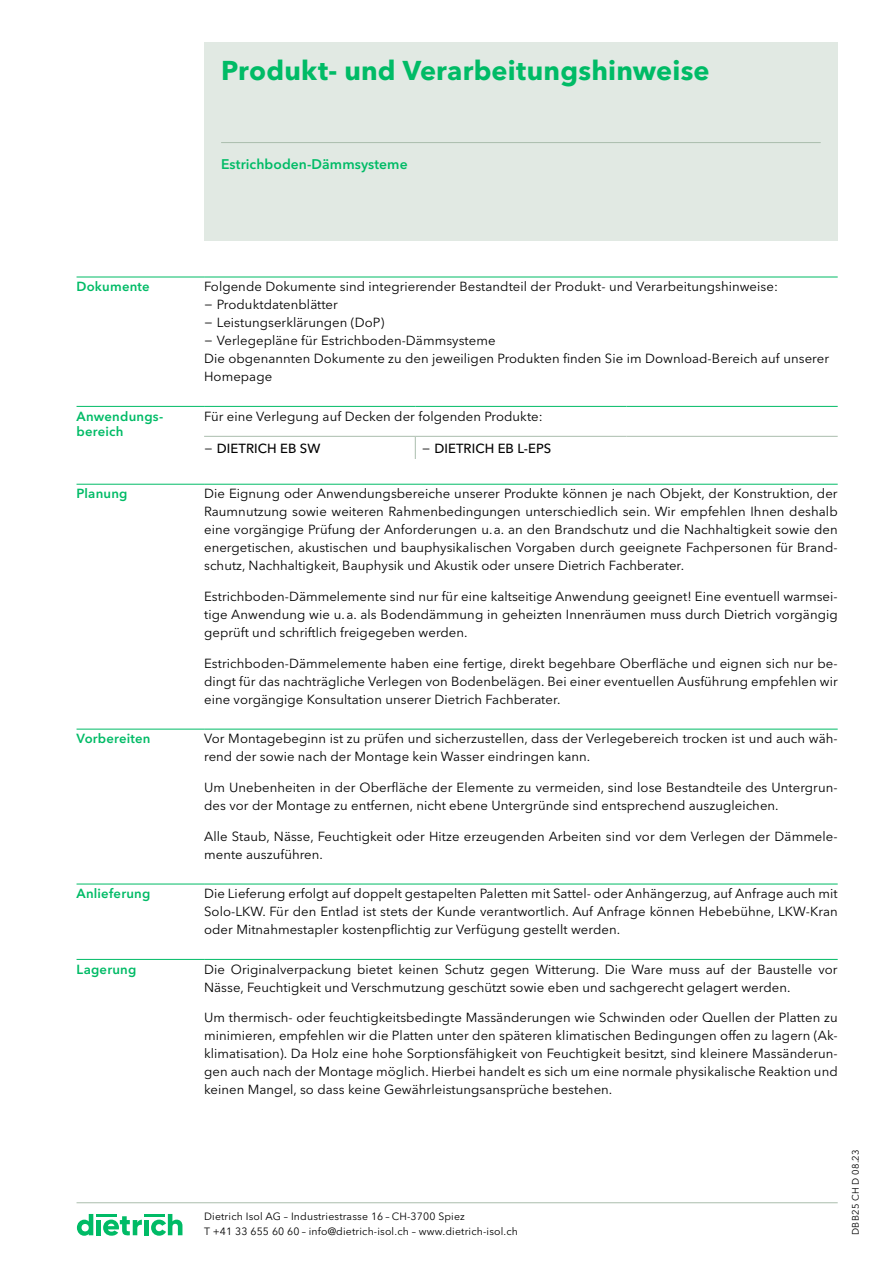
<style>
.page{position:relative;width:893px;height:1263px;background:#fff}
.page>*{position:absolute;margin:0;border:0;box-sizing:border-box;transform-origin:0 0}
.t1{font:700 27px "Avenir Next W1 G";letter-spacing:.005em;color:#0b6}
.t2{font:600 13.8px "Avenir Next W1 G";letter-spacing:.005em;color:#0b6}
.t3{font:13.2px/18px "Avenir Next W1 G";letter-spacing:.005em;color:#000}
.t4{font:600 13.2px/15.8px "Avenir Next W1 G";letter-spacing:.015em;color:#0b6}
.t5{font:500 13.2px "Avenir Next W1 G";letter-spacing:.005em;color:#000}
.t6{font:10.5px/14.4px "Avenir Next W1 G";letter-spacing:.015em;color:#000}
.t7{font:9.3px "Avenir Next W1 G";letter-spacing:.025em;color:#000}
.s1{font-weight:400}
</style>
<div class="page">
<hr style="left:77px;top:1202px;width:761px;height:1px;background:#aabdad">
<svg style="left:77px;top:1214px;width:16px;height:21px"></svg>
<svg style="left:151px;top:1214px;width:31px;height:21px"></svg>
<div style="left:144px;top:1220px;width:5px;height:15px;background:#0b6"></div>
<hr style="left:144px;top:1214px;width:21px;height:2px;background:#0b6">
<div style="left:96px;top:1220px;width:5px;height:15px;background:#0b6"></div>
<hr style="left:96px;top:1214px;width:21px;height:2px;background:#0b6">
<svg style="left:103px;top:1216px;width:39px;height:19px"></svg>
<div style="left:204px;top:43px;width:634px;height:198px;background:#e1e9e3"></div>
<hr style="left:77px;top:277px;width:127px;height:1px;background:#0b6">
<hr style="left:204px;top:277px;width:634px;height:1px;background:#0b6">
<hr style="left:77px;top:406px;width:127px;height:1px;background:#0b6">
<hr style="left:204px;top:406px;width:211px;height:1px;background:#0b6">
<hr style="left:415px;top:406px;width:211px;height:1px;background:#0b6">
<hr style="left:626px;top:406px;width:212px;height:1px;background:#0b6">
<svg style="left:415px;top:437px;width:1px;height:22px"></svg>
<hr style="left:204px;top:436px;width:211px;height:1px;background:#aabdad">
<hr style="left:415px;top:436px;width:211px;height:1px;background:#aabdad">
<hr style="left:626px;top:436px;width:212px;height:1px;background:#aabdad">
<hr style="left:77px;top:484px;width:127px;height:1px;background:#0b6">
<hr style="left:204px;top:484px;width:634px;height:1px;background:#0b6">
<hr style="left:77px;top:729px;width:127px;height:1px;background:#0b6">
<hr style="left:204px;top:729px;width:634px;height:1px;background:#0b6">
<hr style="left:77px;top:883px;width:127px;height:1px;background:#0b6">
<hr style="left:204px;top:883px;width:634px;height:1px;background:#0b6">
<hr style="left:77px;top:959px;width:127px;height:1px;background:#0b6">
<hr style="left:204px;top:959px;width:634px;height:1px;background:#0b6">
<hr style="left:221px;top:142px;width:600px;height:1px;background:#aabdad">
<h1 class="t1" style="left:221px;top:49px;width:490px">Produkt- und Verarbeitungshinweise</h1>
<p class="t2" style="left:221px;top:153px;width:188px">Estrichboden-Dämmsysteme</p>
<p class="t4" style="left:77px;top:278px;width:75px">Dokumente</p>
<p class="t3" style="left:204px;top:276px;width:626px">Folgende Dokumente sind integrierender Bestandteil der Produkt- und Verarbeitungshinweise:<br>− Produktdatenblätter<br>− Leistungserklärungen (DoP)<br>− Verlegepläne für Estrichboden-Dämmsysteme<br>Die obgenannten Dokumente zu den jeweiligen Produkten finden Sie im Download-Bereich auf unserer Homepage</p>
<p class="t4" style="left:77px;top:407px;width:88px">Anwendungs&shy;bereich</p>
<p class="t3" style="left:204px;top:406px;width:340px">Für eine Verlegung auf Decken der folgenden Produkte:</p>
<p class="t5" style="left:204px;top:437px;width:118px"><span class="s1">−</span> DIETRICH EB SW</p>
<p class="t5" style="left:422px;top:437px;width:131px"><span class="s1">−</span> DIETRICH EB L-EPS</p>
<p class="t4" style="left:77px;top:485px;width:52px">Planung</p>
<p class="t3" style="left:204px;top:483px;width:635px;text-align:justify">Die Eignung oder Anwendungsbereiche unserer Produkte können je nach Objekt, der Konstruktion, der Raumnutzung sowie weiteren Rahmenbedingungen unterschiedlich sein. Wir empfehlen Ihnen deshalb eine vorgängige Prüfung der Anforderungen u.a. an den Brandschutz und die Nachhaltigkeit sowie den energetischen, akustischen und bauphysikalischen Vorgaben durch geeignete Fachpersonen für Brand&shy;schutz, Nachhaltigkeit, Bauphysik und Akustik oder unsere Dietrich Fachberater.</p>
<p class="t3" style="left:204px;top:586px;width:635px;text-align:justify">Estrichboden-Dämmelemente sind nur für eine kaltseitige Anwendung geeignet! Eine eventuell warmsei&shy;tige Anwendung wie u.a. als Bodendämmung in geheizten Innenräumen muss durch Dietrich vorgängig geprüft und schriftlich freigegeben werden.</p>
<p class="t3" style="left:204px;top:653px;width:635px;text-align:justify">Estrichboden-Dämmelemente haben eine fertige, direkt begehbare Oberfläche und eignen sich nur be&shy;dingt für das nachträgliche Verlegen von Bodenbelägen. Bei einer eventuellen Ausführung empfehlen wir eine vorgängige Konsultation unserer Dietrich Fachberater.</p>
<p class="t4" style="left:77px;top:730px;width:76px">Vorbereiten</p>
<p class="t3" style="left:204px;top:728px;width:635px">Vor Montagebeginn ist zu prüfen und sicherzustellen, dass der Verlegebereich trocken ist und auch wäh&shy;rend der sowie nach der Montage kein Wasser eindringen kann.</p>
<p class="t3" style="left:204px;top:777px;width:635px">Um Unebenheiten in der Oberfläche der Elemente zu vermeiden, sind lose Bestandteile des Untergrun&shy;des vor der Montage zu entfernen, nicht ebene Untergründe sind entsprechend auszugleichen.</p>
<p class="t3" style="left:204px;top:826px;width:635px">Alle Staub, Nässe, Feuchtigkeit oder Hitze erzeugenden Arbeiten sind vor dem Verlegen der Dämmele&shy;mente auszuführen.</p>
<p class="t4" style="left:77px;top:884px;width:75px">Anlieferung</p>
<p class="t3" style="left:204px;top:883px;width:635px;text-align:justify">Die Lieferung erfolgt auf doppelt gestapelten Paletten mit Sattel- oder Anhängerzug, auf Anfrage auch mit Solo-LKW. Für den Entlad ist stets der Kunde verantwortlich. Auf Anfrage können Hebebühne, LKW-Kran oder Mitnahmestapler kostenpflichtig zur Verfügung gestellt werden.</p>
<p class="t4" style="left:77px;top:960px;width:61px">Lagerung</p>
<p class="t3" style="left:204px;top:959px;width:635px">Die Originalverpackung bietet keinen Schutz gegen Witterung. Die Ware muss auf der Baustelle vor<br>Nässe, Feuchtigkeit und Verschmutzung geschützt sowie eben und sachgerecht gelagert werden.</p>
<p class="t3" style="left:204px;top:1007px;width:635px;text-align:justify">Um thermisch- oder feuchtigkeitsbedingte Massänderungen wie Schwinden oder Quellen der Platten zu minimieren, empfehlen wir die Platten unter den späteren klimatischen Bedingungen offen zu lagern (Ak&shy;klimatisation). Da Holz eine hohe Sorptionsfähigkeit von Feuchtigkeit besitzt, sind kleinere Massänderun&shy;gen auch nach der Montage möglich. Hierbei handelt es sich um eine normale physikalische Reaktion und keinen Mangel, so dass keine Gewährleistungsansprüche bestehen.</p>
<p class="t6" style="left:204px;top:1208px;width:315px">Dietrich Isol AG – Industriestrasse 16 – CH-3700 Spiez<br>T +41 33 655 60 60 – info@dietrich-isol.ch – www.dietrich-isol.ch</p>
<p class="t7" style="left:848px;top:1235px;width:87px;rotate:-90deg">DBB25 CH D 08.23</p>
</div>
